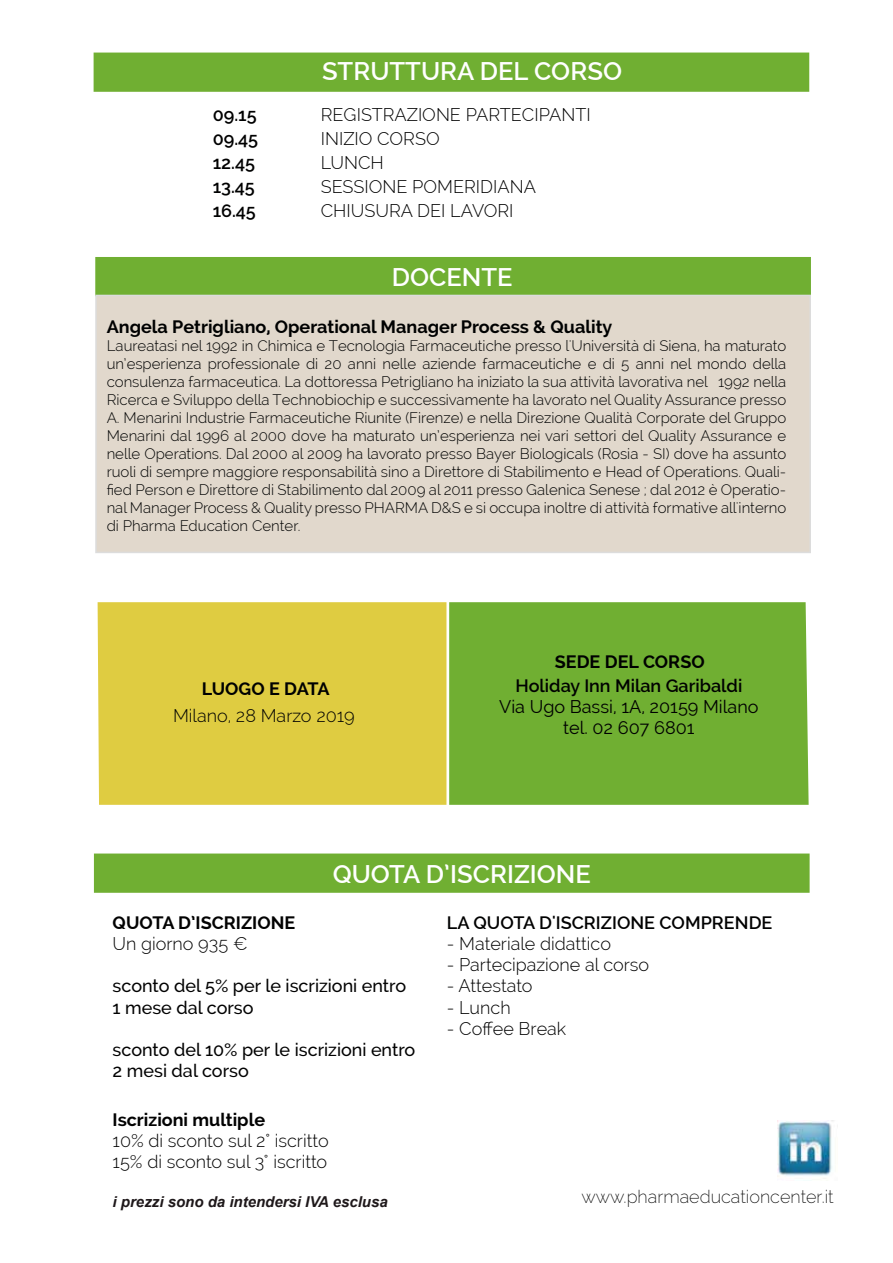
<style>
.page{position:relative;width:893px;height:1263px;background:#fff}
.page>*{position:absolute;margin:0;border:0;box-sizing:border-box;transform-origin:0 0}
.t1{font:600 25.5px "Raleway";color:#fff}
.t2{font:300 18px "Raleway";color:#000101}
.t3{font:500 18px/21.3px "Raleway";color:#020202}
.t4{font:600 18px "Raleway";color:#000101}
.t5{font:700 18px "Raleway";color:#000101}
.t6{font:300 18px/21.3px "Raleway";color:#020202}
.t7{font:18px/21px "Raleway";color:#000101;text-align:center}
.t8{font:700 18px "Raleway";color:#020202}
.t9{font:200 18px "Raleway";color:#000101}
.t10{font:700 18px "Raleway";letter-spacing:-.025em;color:#000101}
.t11{font:300 15px/18px "Raleway";color:#000101;text-align:justify}
.t12{font:italic 700 15px "Arial";color:#1e181a}
</style>
<div class="page">
<div style="left:98px;top:602px;width:348px;height:203px;background:#dfcc41"></div>
<div style="left:449px;top:602px;width:360px;height:203px;background:#70af32"></div>
<div style="left:95px;top:257px;width:716px;height:39px;background:#70af32"></div>
<div style="left:96px;top:295px;width:714px;height:257px;background:#e1d8cc"></div>
<div style="left:95px;top:295px;width:716px;height:258px;border:2px solid #dcdcdc"></div>
<img style="left:778px;top:1121px;width:54px;height:58px">
<div style="left:94px;top:853px;width:716px;height:40px;background:#70af32"></div>
<div style="left:94px;top:53px;width:715px;height:39px;background:#70af32"></div>
<h1 class="t1" style="left:322px;top:57px;width:301px">STRUTTURA DEL CORSO</h1>
<p class="t4" style="left:213px;top:105px;width:45px">09.15</p>
<p class="t2" style="left:321px;top:104px;width:271px">REGISTRAZIONE PARTECIPANTI</p>
<p class="t4" style="left:213px;top:129px;width:47px">09.45</p>
<p class="t2" style="left:321px;top:128px;width:121px">INIZIO CORSO</p>
<p class="t4" style="left:213px;top:153px;width:44px">12.45</p>
<p class="t2" style="left:321px;top:152px;width:65px">LUNCH</p>
<p class="t4" style="left:213px;top:177px;width:44px">13.45</p>
<p class="t2" style="left:321px;top:176px;width:217px">SESSIONE POMERIDIANA</p>
<p class="t4" style="left:213px;top:201px;width:45px">16.45</p>
<p class="t2" style="left:321px;top:200px;width:194px">CHIUSURA DEI LAVORI</p>
<h1 class="t1" style="left:392px;top:262px;width:122px">DOCENTE</h1>
<p class="t5" style="left:107px;top:317px;width:507px">Angela Petrigliano, Operational Manager Process &amp; Quality</p>
<p class="t11" style="left:107px;top:337px;width:681px">Laureatasi nel 1992 in Chimica e Tecnologia Farmaceutiche presso l'Università di Siena, ha maturato un’esperienza professionale di 20 anni nelle aziende farmaceutiche e di 5 anni nel mondo della consulenza farmaceutica. La dottoressa Petrigliano ha iniziato la sua attività lavorativa nel 1992 nella Ricerca e Sviluppo della Technobiochip e successivamente ha lavorato nel Quality Assurance presso A. Menarini Industrie Farmaceutiche Riunite (Firenze) e nella Direzione Qualità Corporate del Gruppo Menarini dal 1996 al 2000 dove ha maturato un’esperienza nei vari settori del Quality Assurance e nelle Operations. Dal 2000 al 2009 ha lavorato presso Bayer Biologicals (Rosia - SI) dove ha assunto ruoli di sempre maggiore responsabilità sino a Direttore di Stabilimento e Head of Operations. Quali&shy;fied Person e Direttore di Stabilimento dal 2009 al 2011 presso Galenica Senese ; dal 2012 è Operatio&shy;nal Manager Process &amp; Quality presso PHARMA D&amp;S e si occupa inoltre di attività formative all'interno di Pharma Education Center.</p>
<p class="t10" style="left:202px;top:679px;width:129px">LUOGO E DATA</p>
<p class="t2" style="left:173px;top:705px;width:183px">Milano, 28 Marzo 2019</p>
<p class="t5" style="left:555px;top:652px;width:152px">SEDE DEL CORSO</p>
<p class="t4" style="left:515px;top:675px;width:229px">Holiday Inn Milan Garibaldi</p>
<p class="t7" style="left:499px;top:696px;width:261px">Via Ugo Bassi, 1A, 20159 Milano tel. 02 607 6801</p>
<h1 class="t1" style="left:333px;top:859px;width:260px">QUOTA D’ISCRIZIONE</h1>
<p class="t4" style="left:447px;top:912px;width:327px">LA QUOTA D'ISCRIZIONE COMPRENDE</p>
<p class="t2" style="left:447px;top:933px;width:166px">- Materiale didattico</p>
<p class="t2" style="left:447px;top:954px;width:204px">- Partecipazione al corso</p>
<p class="t2" style="left:447px;top:975px;width:87px">- Attestato</p>
<p class="t2" style="left:447px;top:997px;width:65px">- Lunch</p>
<p class="t2" style="left:447px;top:1018px;width:121px">- Coffee Break</p>
<p class="t8" style="left:113px;top:912px;width:184px">QUOTA D’ISCRIZIONE</p>
<p class="t6" style="left:113px;top:933px;width:136px">Un giorno 935 €</p>
<p class="t3" style="left:113px;top:975px;width:295px">sconto del 5% per le iscrizioni entro<br>1 mese dal corso</p>
<p class="t3" style="left:113px;top:1039px;width:304px">sconto del 10% per le iscrizioni entro<br>2 mesi dal corso</p>
<p class="t8" style="left:113px;top:1109px;width:154px">Iscrizioni multiple</p>
<p class="t6" style="left:113px;top:1130px;width:217px">10% di sconto sul 2° iscritto<br>15% di sconto sul 3° iscritto</p>
<p class="t12" style="left:113px;top:1192px;width:277px">i prezzi sono da intendersi IVA esclusa</p>
<p class="t9" style="left:581px;top:1186px;width:254px">www.pharmaeducationcenter.it</p>
</div>
